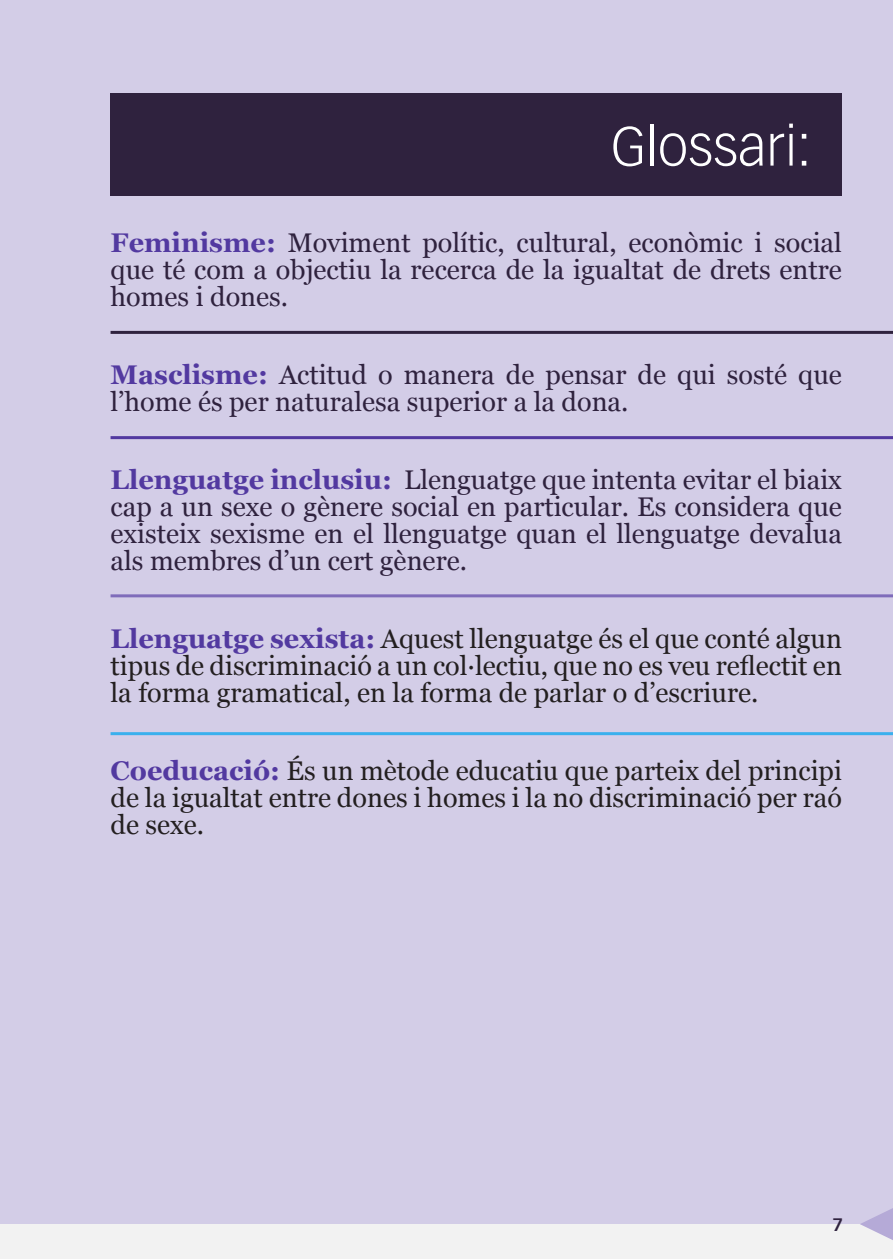
<style>
.page{position:relative;width:893px;height:1259px;background:#d3cde7}
.page>*{position:absolute;margin:0;border:0;box-sizing:border-box;transform-origin:0 0}
.t1{font:300 54px "Vectora LT Std";color:#fff}
.Estilo_de_párrafo_1{font:27px/27px "Georgia";color:#2f223e;text-align:justify}
.Estilo_de_párrafo_1-2{font:27px/27px "Georgia";color:#231f20;text-align:justify}
.t2{font:600 18px "Avenir Next";color:#2f223e}
.s1{font-weight:700;color:#5239a0}
</style>
<div class="page">
<div style="left:0;top:1224px;width:893px;height:35px;background:#f2f2f2"></div>
<svg style="left:860px;top:1208px;width:33px;height:32px"></svg>
<div style="left:111px;top:94px;width:731px;height:102px;background:#2f223e"></div>
<hr style="left:111px;top:331px;width:782px;height:3px;background:#2f223e">
<hr style="left:111px;top:436px;width:782px;height:3px;background:#5239a0">
<hr style="left:111px;top:594px;width:782px;height:3px;background:#7f6cba">
<hr style="left:111px;top:732px;width:782px;height:3px;background:#3ab0ed">
<p class="t1" style="left:611px;top:115px;width:202px">Glossari:</p>
<p class="Estilo_de_párrafo_1" style="left:111px;top:228px;width:733px"><span class="s1">Feminisme:</span> Moviment polític, cultural, econòmic i social que té com a objectiu la recerca de la igualtat de drets entre homes i dones.</p>
<p class="Estilo_de_párrafo_1" style="left:111px;top:360px;width:733px"><span class="s1">Masclisme:</span> Actitud o manera de pensar de qui sosté que l’home és per naturalesa superior a la dona.</p>
<p class="Estilo_de_párrafo_1" style="left:111px;top:465px;width:733px"><span class="s1">Llenguatge inclusiu:</span> Llenguatge que intenta evitar el biaix cap a un sexe o gènere social en particular. Es considera que existeix sexisme en el llenguatge quan el llenguatge devalua als membres d’un cert gènere.</p>
<p class="Estilo_de_párrafo_1-2" style="left:111px;top:624px;width:733px"><span class="s1">Llenguatge sexista:</span> Aquest llenguatge és el que conté algun tipus de discriminació a un col·lectiu, que no es veu reflectit en la forma gramatical, en la forma de parlar o d’escriure.</p>
<p class="Estilo_de_párrafo_1-2" style="left:111px;top:756px;width:733px"><span class="s1">Coeducació:</span> És un mètode educatiu que parteix del principi de la igualtat entre dones i homes i la no discriminació per raó de sexe.</p>
<p class="t2" style="left:833px;top:1209px;width:12px">7</p>
</div>
